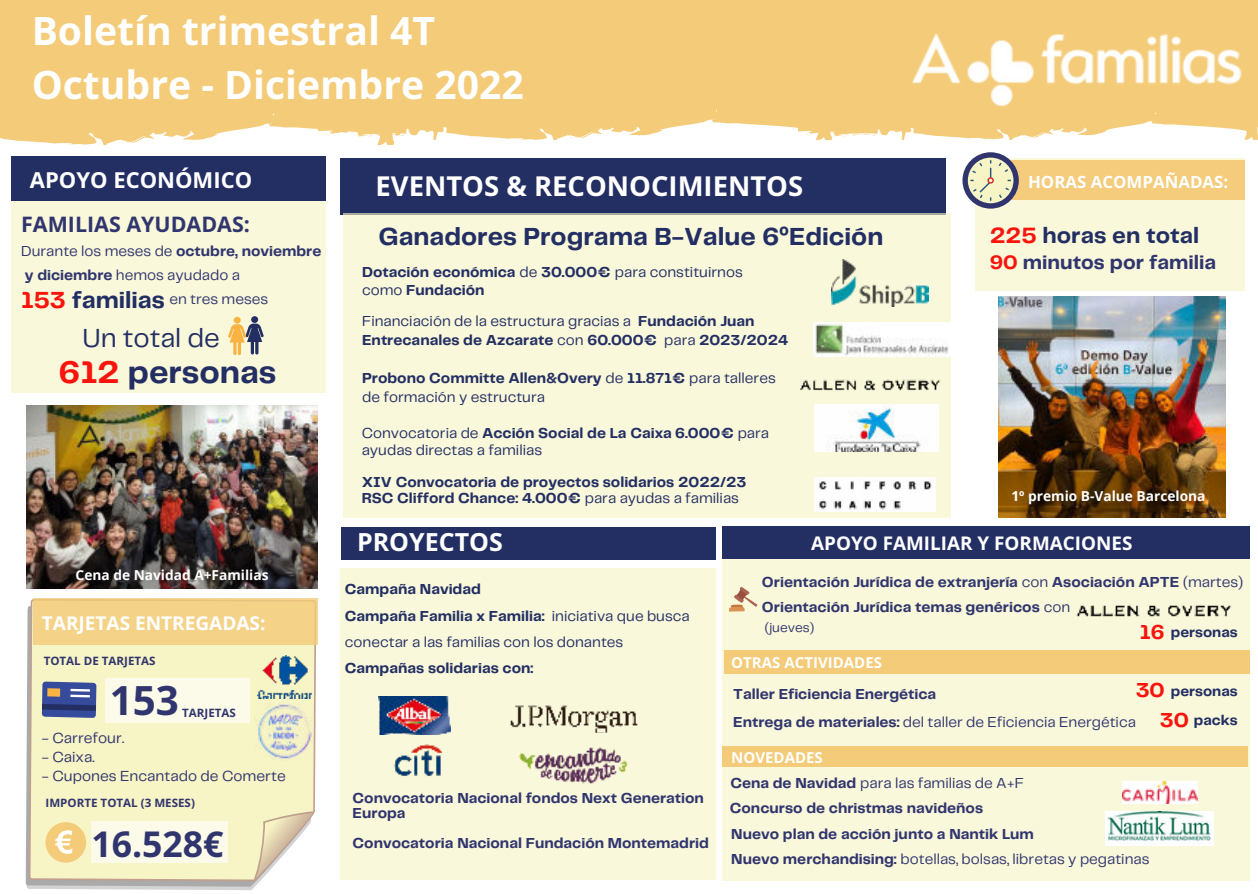
<style>
.page{position:relative;width:1258px;height:894px;background:#fff}
.page>*{position:absolute;margin:0;border:0;box-sizing:border-box;transform-origin:0 0}
.t1{font:700 40.5px "Open Sans Hebrew";color:#31356e}
.t2{font:700 39px/54px "Open Sans Hebrew";color:#fff}
.t3{font:700 35.7px "Open Sans Hebrew";color:#31356e}
.t4{font:700 32.7px "Telegraf";color:#232e63}
.t5{font:700 27.3px "Open Sans Hebrew";color:#fff}
.t6{font:27.3px "Telegraf";color:#232e63}
.t7{font:700 25.5px "Telegraf";color:#232e63}
.t8{font:700 24.9px "Open Sans Hebrew";color:#fff}
.t9{font:700 24.3px "Telegraf";color:#232e63}
.t10{font:700 23.1px "Telegraf";color:#232e63}
.t11{font:700 21.9px "Open Sans Hebrew";color:#fff}
.t12{font:700 21.3px "Open Sans Hebrew";color:#31356e}
.t13{font:700 21px "Telegraf";color:#fa140d}
.t14{font:700 20.1px "Telegraf";color:#31356e}
.t15{font:700 18.9px "Open Sans Hebrew";color:#fff}
.t16{font:700 16.8px "Open Sans Hebrew";color:#fff}
.t17{font:15.3px "Telegraf";color:#31356e}
.t18{font:700 15px/27.6px "Telegraf";color:#31356e}
.t19{font:700 15px/18.9px "Telegraf";color:#232e63}
.t20{font:15px/26.4px "Telegraf";color:#232e63}
.t21{font:15px "Telegraf";color:#31356e}
.t22{font:700 15px "Open Sans Hebrew";color:#fff}
.t23{font:700 14.7px "Telegraf";color:#232e63}
.t24{font:700 13.8px "Open Sans";color:#fff}
.t25{font:13.5px "Telegraf";color:#31356e}
.t26{font:700 11.7px "Open Sans Hebrew";color:#31356e}
.s1{font-weight:700}
.s2{color:#fa140d}
.s3{font-family:"Noto Sans"}
.s4{font-weight:400}
.s5{font-size:21px;color:#fa140d}
</style>
<div class="page">
<div style="left:410px;top:0;width:422px;height:140px;background:#f4cb78"></div>
<svg style="left:798px;top:0;width:460px;height:139px;background:#f5d086"></svg>
<div style="left:0;top:0;width:410px;height:145px;background:#f4cb78"></div>
<img style="left:890px;top:19px;width:368px;height:93px">
<div style="left:341px;top:158px;width:605px;height:57px;background:#232e63"></div>
<div style="left:343px;top:213px;width:608px;height:304px;background:#f9f8da"></div>
<div style="left:976px;top:158px;width:269px;height:133px;background:#f9f8da"></div>
<div style="left:976px;top:160px;width:268px;height:40px;background:#f4cb78"></div>
<svg style="left:962px;top:152px;width:57px;height:56px"></svg>
<div style="left:968px;top:157px;width:45px;height:46px;background:#f7f4c5;border-radius:50%"></div>
<svg style="left:998px;top:161px;width:12px;height:11px"></svg>
<svg style="left:999px;top:180px;width:12px;height:19px"></svg>
<svg style="left:970px;top:160px;width:21px;height:41px"></svg>
<div style="left:987px;top:177px;width:7px;height:6px;border:1px solid #d7282f;border-radius:50%"></div>
<img style="left:998px;top:296px;width:227px;height:221px">
<svg style="left:25px;top:531px;width:341px;height:359px"></svg>
<svg style="left:247px;top:797px;width:69px;height:84px"></svg>
<div style="left:105px;top:677px;width:144px;height:45px;background:#fcfae9"></div>
<svg style="left:42px;top:681px;width:54px;height:36px;background:#3e4f93"></svg>
<div style="left:47px;top:688px;width:13px;height:8px;background:#f9b342"></div>
<hr style="left:71px;top:688px;width:19px;height:3px;background:#fff">
<hr style="left:70px;top:694px;width:20px;height:3px;background:#fff">
<div style="left:91px;top:820px;width:137px;height:42px;background:#fcfae9"></div>
<div style="left:46px;top:821px;width:40px;height:41px;background:#f4cb78;border-radius:50%"></div>
<svg style="left:55px;top:830px;width:17px;height:23px"></svg>
<div style="left:33px;top:598px;width:285px;height:46px;background:#f4d388"></div>
<div style="left:12px;top:199px;width:314px;height:193px;background:#f9f8da"></div>
<div style="left:12px;top:156px;width:314px;height:45px;background:#232e63"></div>
<div style="left:251px;top:316px;width:7px;height:7px;background:#232e63;border-radius:50%"></div>
<div style="left:234px;top:317px;width:7px;height:6px;background:#f9b342;border-radius:50%"></div>
<svg style="left:228px;top:323px;width:36px;height:32px"></svg>
<div style="left:341px;top:567px;width:375px;height:312px;background:#f9f8da"></div>
<div style="left:341px;top:526px;width:375px;height:33px;background:#232e63"></div>
<img style="left:378px;top:696px;width:72px;height:38px">
<img style="left:393px;top:744px;width:49px;height:32px">
<img style="left:518px;top:747px;width:109px;height:37px">
<div style="left:722px;top:535px;width:527px;height:344px;background:#f9f8da"></div>
<div style="left:724px;top:649px;width:525px;height:24px;background:#f4cb78"></div>
<div style="left:722px;top:526px;width:527px;height:32px;background:#232e63"></div>
<div style="left:722px;top:746px;width:526px;height:20px;background:#f4cb78"></div>
<img style="left:831px;top:259px;width:97px;height:48px">
<img style="left:814px;top:323px;width:137px;height:33px">
<img style="left:800px;top:379px;width:141px;height:12px">
<img style="left:814px;top:404px;width:124px;height:47px">
<img style="left:1105px;top:811px;width:108px;height:33px">
<img style="left:258px;top:655px;width:54px;height:43px">
<img style="left:1123px;top:781px;width:74px;height:22px">
<img style="left:1076px;top:605px;width:156px;height:12px">
<img style="left:254px;top:702px;width:61px;height:61px">
<svg style="left:729px;top:588px;width:28px;height:23px"></svg>
<img style="left:510px;top:705px;width:128px;height:27px">
<img style="left:27px;top:405px;width:290px;height:183px">
<img style="left:814px;top:477px;width:122px;height:34px">
<h2 class="t2" style="left:32px;top:6px;width:493px">Boletín trimestral 4T<br>Octubre - Diciembre 2022</h2>
<h3 class="t11" style="left:30px;top:168px;width:224px">APOYO ECONÓMICO</h3>
<h3 class="t12" style="left:21px;top:212px;width:230px">FAMILIAS AYUDADAS:</h3>
<p class="t21" style="left:21px;top:241px;width:302px">Durante los meses de <span class="s1">octubre, noviembre</span></p>
<p class="t21" style="left:25px;top:265px;width:217px"><span class="s1">y diciembre</span> hemos ayudado a</p>
<p class="t21" style="left:169px;top:289px;width:100px">en tres meses</p>
<h3 class="t9" style="left:21px;top:283px;width:145px"><span class="s2">153</span> familias</h3>
<h3 class="t6" style="left:83px;top:319px;width:139px">Un total de</h3>
<h3 class="t4" style="left:59px;top:349px;width:219px"><span class="s2">612</span> personas</h3>
<h3 class="t5" style="left:375px;top:170px;width:429px">EVENTOS &amp; RECONOCIMIENTOS</h3>
<h3 class="t7" style="left:378px;top:218px;width:506px">Ganadores Programa B-Value 6<span class="s3">º</span>Edición</h3>
<p class="t19" style="left:362px;top:262px;width:382px">Dotación económica <span class="s4">de</span> 30.000€ <span class="s4">para constituirnos como</span> Fundación</p>
<p class="t19" style="left:362px;top:312px;width:428px"><span class="s4">Financiación de la estructura gracias a</span> Fundación Juan<br>Entrecanales de Azcarate <span class="s4">con</span> 60.000€ <span class="s4">para</span> 2023/2024</p>
<p class="t20" style="left:362px;top:368px;width:415px;line-height:18.9px"><span class="s1">Probono Committe Allen&amp;Overy</span> de <span class="s1">11.871€</span> para talleres de formación y estructura</p>
<p class="t20" style="left:362px;top:424px;width:409px;line-height:16.2px">Convocatoria de <span class="s1">Acción Social de La Caixa 6.000€</span> para ayudas directas a familias</p>
<p class="t19" style="left:362px;top:474px;width:386px;line-height:16.2px">XIV Convocatoria de proyectos solidarios 2022/23<br>RSC Clifford Chance: 4.000€ <span class="s4">para ayudas a familias</span></p>
<p class="t16" style="left:1028px;top:172px;width:202px">HORAS ACOMPAÑADAS:</p>
<h3 class="t10" style="left:990px;top:220px;width:211px"><span class="s2">225</span> horas en total</h3>
<h3 class="t14" style="left:990px;top:248px;width:228px"><span class="s2">90</span> minutos por familia</h3>
<p class="t24" style="left:1011px;top:486px;width:195px">1º premio B-Value Barcelona</p>
<h3 class="t8" style="left:357px;top:527px;width:147px">PROYECTOS</h3>
<p class="t15" style="left:811px;top:532px;width:323px">APOYO FAMILIAR Y FORMACIONES</p>
<p class="t24" style="left:76px;top:565px;width:194px">Cena de Navidad A+Familias</p>
<p class="t15" style="left:42px;top:612px;width:225px">TARJETAS ENTREGADAS:</p>
<p class="t26" style="left:44px;top:654px;width:113px">TOTAL DE TARJETAS</p>
<p class="t20" style="left:345px;top:575px;width:346px"><span class="s1">Campaña Navidad<br>Campaña Familia x Familia:</span> iniciativa que busca conectar a las familias con los donantes</p>
<p class="t19" style="left:345px;top:658px;width:190px">Campañas solidarias con:</p>
<p class="t18" style="left:762px;top:569px;width:483px;line-height:25.2px">Orientación Jurídica de extranjería <span class="s4">con</span> Asociación APTE <span class="s4">(martes)<br></span>Orientación Jurídica temas genéricos <span class="s4">con</span></p>
<p class="t25" style="left:765px;top:617px;width:51px">(jueves)</p>
<p class="t22" style="left:731px;top:654px;width:152px">OTRAS ACTIVIDADES</p>
<p class="t23" style="left:1140px;top:621px;width:99px"><span class="s5">16</span> personas</p>
<h1 class="t1" style="left:110px;top:677px;width:71px">153</h1>
<p class="t26" style="left:182px;top:706px;width:55px">TARJETAS</p>
<h3 class="t13" style="left:1135px;top:676px;width:31px">30</h3>
<p class="t23" style="left:1171px;top:681px;width:68px">personas</p>
<p class="t18" style="left:733px;top:680px;width:404px">Taller Eficiencia Energética<br>Entrega de materiales: <span class="s4">del taller de Eficiencia Energética</span></p>
<p class="t23" style="left:1160px;top:710px;width:79px"><span class="s5">30</span> packs</p>
<p class="t17" style="left:42px;top:727px;width:84px">- Carrefour.</p>
<p class="t17" style="left:42px;top:746px;width:54px">- Caixa.</p>
<p class="t17" style="left:42px;top:765px;width:245px">- Cupones Encantado de Comerte</p>
<p class="t26" style="left:46px;top:795px;width:151px">IMPORTE TOTAL (3 MESES)</p>
<h3 class="t3" style="left:91px;top:823px;width:134px">16.528€</h3>
<p class="t18" style="left:353px;top:790px;width:353px;line-height:15px">Convocatoria Nacional fondos Next Generation<br>Europa</p>
<p class="t18" style="left:353px;top:829px;width:358px">Convocatoria Nacional Fundación Montemadrid</p>
<p class="t22" style="left:731px;top:749px;width:93px">NOVEDADES</p>
<p class="t21" style="left:730px;top:772px;width:295px"><span class="s1">Cena de Navidad</span> para las familias de A+F</p>
<p class="t18" style="left:730px;top:794px;width:255px">Concurso de christmas navideños</p>
<p class="t18" style="left:731px;top:820px;width:304px">Nuevo plan de acción junto a Nantik Lum</p>
<p class="t21" style="left:731px;top:848px;width:420px"><span class="s1">Nuevo merchandising:</span> botellas, bolsas, libretas y pegatinas</p>
</div>
